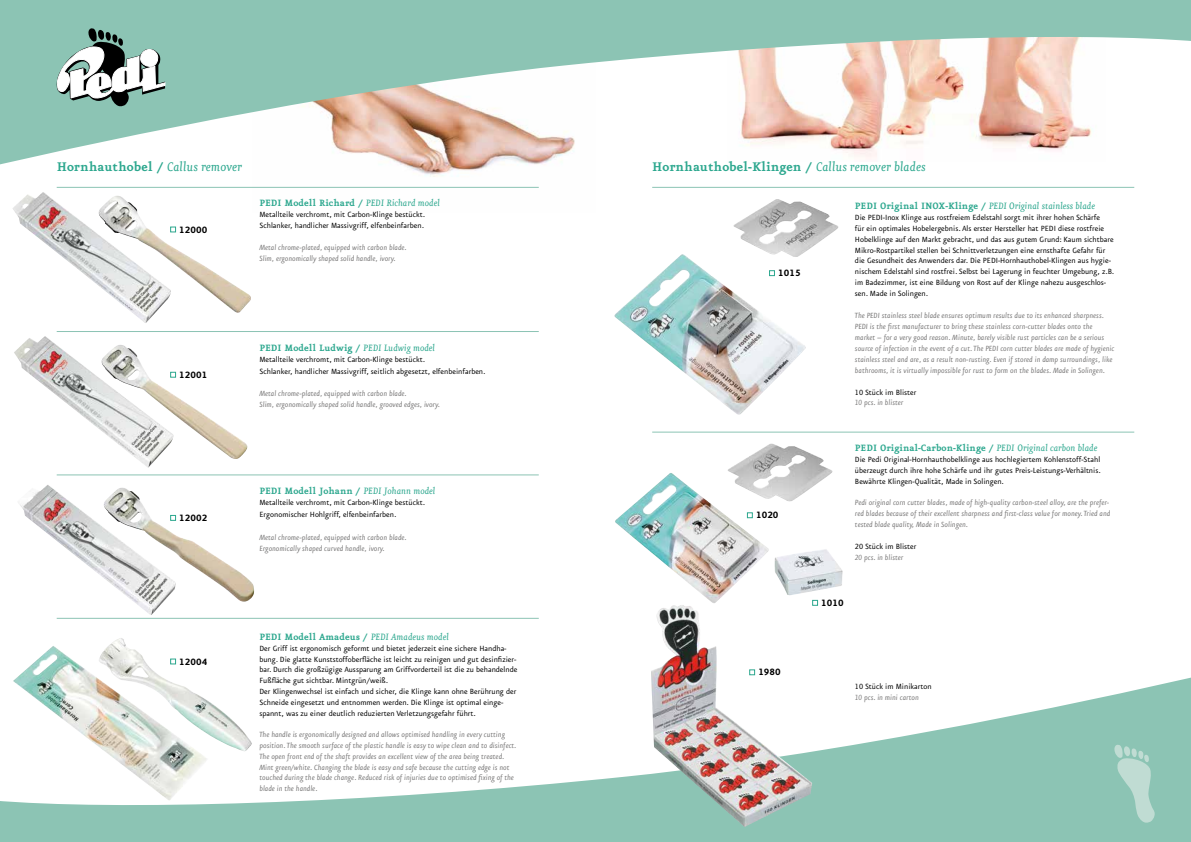
<style>
.page{position:relative;width:1191px;height:842px;background:#fff}
.page>*{position:absolute;margin:0;border:0;box-sizing:border-box;transform-origin:0 0}
.t1{font:700 15px "Eureka";color:#2ca78e}
.t2{font:700 11px "Eureka";color:#2ca78e}
.t3{font:italic 11px "Eureka";color:#2ca78e}
.t4{font:11px "Eureka Sans Bold Caps";letter-spacing:.005em;color:#000}
.t5{font:9px/10.8px "Eureka Sans";color:#000}
.t6{font:italic 9px/10.8px "Eureka Sans";color:#7c7b7b}
.s1{font-weight:400;font-style:italic}
.s2{font-weight:700;font-style:normal}
.s3{font-family:"Eureka Sans Caps";font-style:normal;color:#000}
.s4{font-style:normal;color:#000}
</style>
<div class="page">
<img style="left:253px;top:166px;width:286px;height:21px">
<svg style="left:0;top:677px;width:1191px;height:165px;fill:#8cc4b4"></svg>
<svg style="left:0;top:0;width:1191px;height:166px"></svg>
<img style="left:774px;top:549px;width:68px;height:46px">
<img style="left:13px;top:192px;width:142px;height:131px">
<img style="left:98px;top:196px;width:153px;height:117px">
<img style="left:14px;top:336px;width:142px;height:132px">
<img style="left:101px;top:345px;width:146px;height:114px">
<img style="left:18px;top:485px;width:145px;height:130px">
<img style="left:104px;top:488px;width:150px;height:114px">
<img style="left:13px;top:646px;width:195px;height:155px">
<img style="left:615px;top:473px;width:154px;height:130px">
<img style="left:651px;top:605px;width:161px;height:222px">
<img style="left:614px;top:254px;width:192px;height:161px">
<hr style="left:57px;top:618px;width:482px;height:1px;background:#8cc4b4">
<hr style="left:57px;top:475px;width:482px;height:1px;background:#8cc4b4">
<hr style="left:57px;top:331px;width:482px;height:1px;background:#8cc4b4">
<hr style="left:57px;top:187px;width:482px;height:1px;background:#8cc4b4">
<img style="left:98px;top:638px;width:154px;height:114px">
<svg style="left:170px;top:658px;width:6px;height:6px"></svg>
<svg style="left:170px;top:227px;width:6px;height:5px"></svg>
<svg style="left:170px;top:372px;width:6px;height:6px"></svg>
<svg style="left:170px;top:515px;width:6px;height:6px"></svg>
<hr style="left:652px;top:432px;width:482px;height:1px;background:#8cc4b4">
<hr style="left:652px;top:187px;width:482px;height:1px;background:#8cc4b4">
<svg style="left:747px;top:512px;width:6px;height:6px"></svg>
<svg style="left:769px;top:270px;width:6px;height:6px"></svg>
<img style="left:727px;top:443px;width:105px;height:59px">
<img style="left:732px;top:199px;width:107px;height:58px">
<svg style="left:56px;top:28px;width:109px;height:79px"></svg>
<svg style="left:1114px;top:745px;width:41px;height:79px;background:#a4cfc2"></svg>
<svg style="left:812px;top:600px;width:6px;height:6px"></svg>
<svg style="left:749px;top:669px;width:6px;height:6px"></svg>
<h1 class="t1" style="left:57px;top:160px;width:187px">Hornhauthobel / <span class="s1">Callus remover</span></h1>
<p class="t4" style="left:179px;top:224px;width:30px">12000</p>
<p class="t2" style="left:259px;top:198px;width:182px">PEDI Modell Richard / <span class="s1">PEDI Richard model</span></p>
<p class="t5" style="left:259px;top:210px;width:167px">Metallteile verchromt, mit Carbon-Klinge bestückt.<br>Schlanker, handlicher Massivgriff, elfenbeinfarben.</p>
<p class="t6" style="left:259px;top:242px;width:149px">Metal chrome-plated, equipped with carbon blade.<br>Slim, ergonomically shaped solid handle, ivory.</p>
<p class="t4" style="left:179px;top:369px;width:30px">12001</p>
<p class="t4" style="left:179px;top:512px;width:30px">12002</p>
<p class="t4" style="left:179px;top:656px;width:30px">12004</p>
<p class="t2" style="left:259px;top:343px;width:177px">PEDI Modell Ludwig / <span class="s1">PEDI Ludwig model</span></p>
<p class="t5" style="left:259px;top:353px;width:228px;line-height:12px">Metallteile verchromt, mit Carbon-Klinge bestückt.<br>Schlanker, handlicher Massivgriff, seitlich abgesetzt, elfenbeinfarben.</p>
<p class="t6" style="left:259px;top:389px;width:182px">Metal chrome-plated, equipped with carbon blade.<br>Slim, ergonomically shaped solid handle, grooved edges, ivory.</p>
<p class="t2" style="left:259px;top:486px;width:177px">PEDI Modell Johann / <span class="s1">PEDI Johann model</span></p>
<p class="t5" style="left:259px;top:497px;width:167px;line-height:12px">Metallteile verchromt, mit Carbon-Klinge bestückt.<br>Ergonomischer Hohlgriff, elfenbeinfarben.</p>
<p class="t6" style="left:259px;top:532px;width:149px">Metal chrome-plated, equipped with carbon blade.<br>Ergonomically shaped curved handle, ivory.</p>
<p class="t2" style="left:259px;top:632px;width:191px">PEDI Modell Amadeus / <span class="s1">PEDI Amadeus model</span></p>
<p class="t5" style="left:259px;top:643px;width:259px">Der Griff ist ergonomisch geformt und bietet jederzeit eine sichere Handha&shy;bung. Die glatte Kunststoffoberfläche ist leicht zu reinigen und gut desinfizier&shy;bar. Durch die großzügige Aussparung am Griffvorderteil ist die zu behandelnde Fußfläche gut sichtbar. Mintgrün/weiß.<br>Der Klingenwechsel ist einfach und sicher, die Klinge kann ohne Berührung der Schneide eingesetzt und entnommen werden. Die Klinge ist optimal einge&shy;spannt, was zu einer deutlich reduzierten Verletzungsgefahr führt.</p>
<p class="t6" style="left:259px;top:729px;width:258px">The handle is ergonomically designed and allows optimised handling in every cutting position. The smooth surface of the plastic handle is easy to wipe clean and to disinfect.<br>The open front end of the shaft provides an excellent view of the area being treated.<br>Mint green/white. Changing the blade is easy and safe because the cutting edge is not touched during the blade change. Reduced risk of injuries due to optimised fixing of the blade in the handle.</p>
<h1 class="t1" style="left:652px;top:160px;width:275px">Hornhauthobel-Klingen / <span class="s1">Callus remover blades</span></h1>
<p class="t4" style="left:778px;top:268px;width:24px">1015</p>
<p class="t4" style="left:756px;top:510px;width:24px">1020</p>
<p class="t3" style="left:855px;top:201px;width:242px"><span class="s2">PEDI Original INOX-Klinge /</span> PEDI Original stainless blade</p>
<p class="t5" style="left:855px;top:212px;width:261px">Die PEDI-Inox Klinge aus rostfreiem Edelstahl sorgt mit ihrer hohen Schärfe<br>für ein optimales Hobelergebnis. Als erster Hersteller hat PEDI diese rostfreie Hobelklinge auf den Markt gebracht, und das aus gutem Grund: Kaum sichtbare Mikro-Rostpartikel stellen bei Schnittverletzungen eine ernsthafte Gefahr für die Gesundheit des Anwenders dar. Die PEDI-Hornhauthobel-Klingen aus hygie&shy;nischem Edelstahl sind rostfrei. Selbst bei Lagerung in feuchter Umgebung, z.B. im Badezimmer, ist eine Bildung von Rost auf der Klinge nahezu ausgeschlos&shy;sen. Made in Solingen.</p>
<p class="t6" style="left:855px;top:310px;width:261px">The PEDI stainless steel blade ensures optimum results due to its enhanced sharpness.<br>PEDI is the first manufacturer to bring these stainless corn-cutter blades onto the market – for a very good reason. Minute, barely visible rust particles can be a serious source of infection in the event of a cut. The PEDI corn cutter blades are made of hygienic stainless steel and are, as a result non-rusting. Even if stored in damp surroundings, like bathrooms, it is virtually impossible for rust to form on the blades. Made in Solingen.</p>
<p class="t6" style="left:855px;top:387px;width:63px"><span class="s3">10</span> <span class="s4">Stück im Blister<br></span>10 pcs. in blister</p>
<p class="t2" style="left:855px;top:443px;width:244px">PEDI Original-Carbon-Klinge / <span class="s1">PEDI Original carbon blade</span></p>
<p class="t5" style="left:855px;top:455px;width:247px;text-align:justify">Die Pedi Original-Hornhauthobelklinge aus hochlegiertem Kohlenstoff-Stahl überzeugt durch ihre hohe Schärfe und ihr gutes Preis-Leistungs-Verhältnis.<br>Bewährte Klingen-Qualität, Made in Solingen.</p>
<p class="t6" style="left:855px;top:498px;width:257px">Pedi original corn cutter blades, made of high-quality carbon-steel alloy, are the prefer&shy;red blades because of their excellent sharpness and first-class value for money. Tried and tested blade quality, Made in Solingen.</p>
<p class="t6" style="left:855px;top:541px;width:63px"><span class="s3">20</span> <span class="s4">Stück im Blister<br></span>20 pcs. in blister</p>
<p class="t4" style="left:821px;top:597px;width:24px">1010</p>
<p class="t4" style="left:758px;top:667px;width:24px">1980</p>
<p class="t6" style="left:855px;top:681px;width:78px"><span class="s3">10</span> <span class="s4">Stück im Minikarton<br></span>10 pcs. in mini carton</p>
</div>
